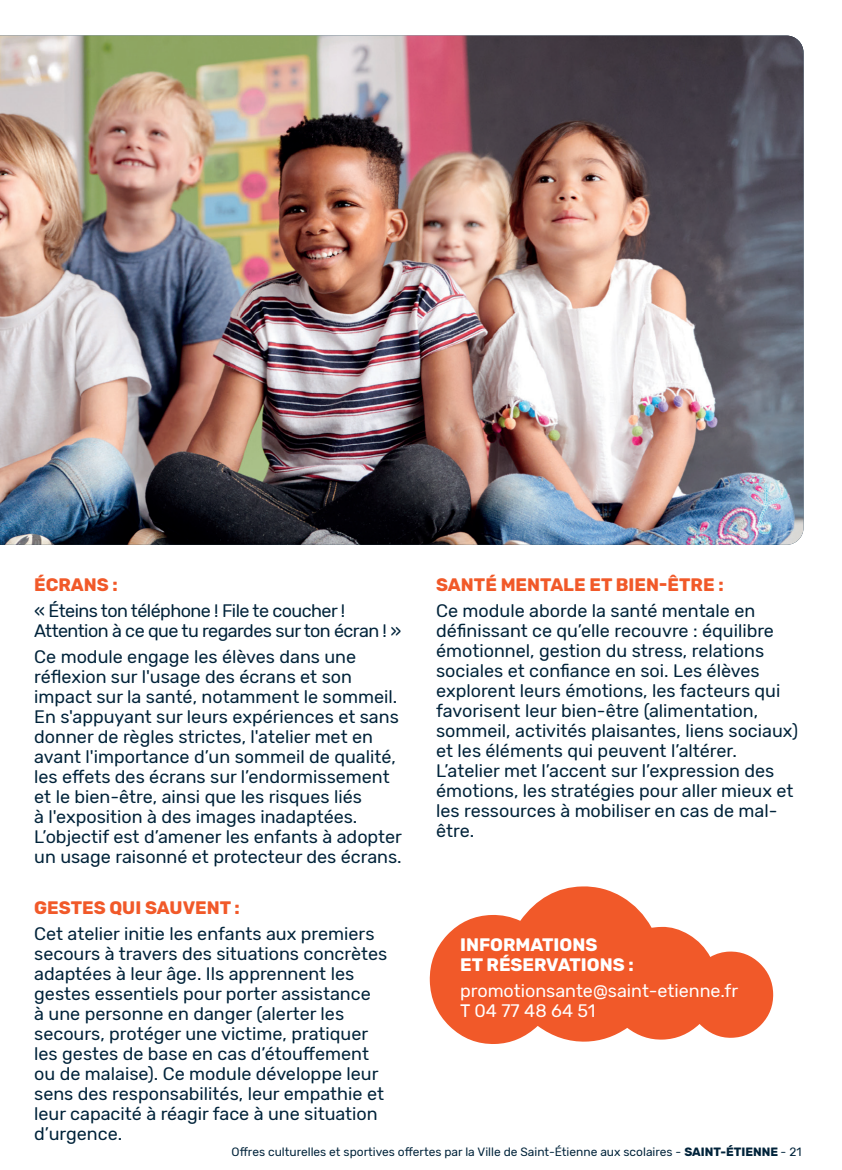
<style>
.page{position:relative;width:842px;height:1170px;background:#fff}
.page>*{position:absolute;margin:0;border:0;box-sizing:border-box;transform-origin:0 0}
.t1{font:18px/20px "Rubik";color:#01233a}
.t2{font:18px/20px "Rubik";letter-spacing:-.03em;color:#01233a}
.t3{font:700 18px "Rubik";color:#f15929}
.t4{font:18px "Rubik";color:#fff}
.t5{font:700 18px/20px "Rubik";color:#fff}
.t6{font:12px "Rubik";color:#01233a}
.s1{font-weight:700}
</style>
<div class="page">
<img style="left:0;top:36px;width:803px;height:508px">
<svg style="left:429px;top:886px;width:344px;height:158px;fill:#f15929"></svg>
<p class="t3" style="left:34px;top:574px;width:85px">ÉCRANS :</p>
<p class="t2" style="left:34px;top:601px;width:368px">« Éteins ton téléphone ! File te coucher !<br>Attention à ce que tu regardes sur ton écran ! »</p>
<p class="t1" style="left:34px;top:647px;width:369px">Ce module engage les élèves dans une réflexion sur l'usage des écrans et son impact sur la santé, notamment le sommeil.<br>En s'appuyant sur leurs expériences et sans donner de règles strictes, l'atelier met en avant l'importance d’un sommeil de qualité, les effets des écrans sur l’endormissement et le bien-être, ainsi que les risques liés<br>à l'exposition à des images inadaptées.<br>L’objectif est d’amener les enfants à adopter un usage raisonné et protecteur des écrans.</p>
<p class="t3" style="left:34px;top:897px;width:207px">GESTES QUI SAUVENT :</p>
<p class="t1" style="left:34px;top:924px;width:354px">Cet atelier initie les enfants aux premiers secours à travers des situations concrètes adaptées à leur âge. Ils apprennent les gestes essentiels pour porter assistance<br>à une personne en danger (alerter les secours, protéger une victime, pratiquer les gestes de base en cas d’étouffement ou de malaise). Ce module développe leur sens des responsabilités, leur empathie et leur capacité à réagir face à une situation d’urgence.</p>
<p class="t3" style="left:436px;top:574px;width:289px">SANTÉ MENTALE ET BIEN-ÊTRE :</p>
<p class="t1" style="left:436px;top:601px;width:363px">Ce module aborde la santé mentale en définissant ce qu’elle recouvre : équilibre émotionnel, gestion du stress, relations sociales et confiance en soi. Les élèves explorent leurs émotions, les facteurs qui favorisent leur bien-être (alimentation, sommeil, activités plaisantes, liens sociaux) et les éléments qui peuvent l’altérer.<br>L’atelier met l’accent sur l’expression des émotions, les stratégies pour aller mieux et les ressources à mobiliser en cas de mal&shy;être.</p>
<p class="t5" style="left:460px;top:935px;width:175px">INFORMATIONS<br>ET RÉSERVATIONS :</p>
<p class="t4" style="left:460px;top:980px;width:280px">promotionsante@saint-etienne.fr</p>
<p class="t4" style="left:460px;top:1000px;width:137px">T 04 77 48 64 51</p>
<p class="t6" style="left:232px;top:1144px;width:571px">Offres culturelles et sportives offertes par la Ville de Saint-Étienne aux scolaires - <span class="s1">SAINT-ÉTIENNE</span> - 21</p>
</div>
